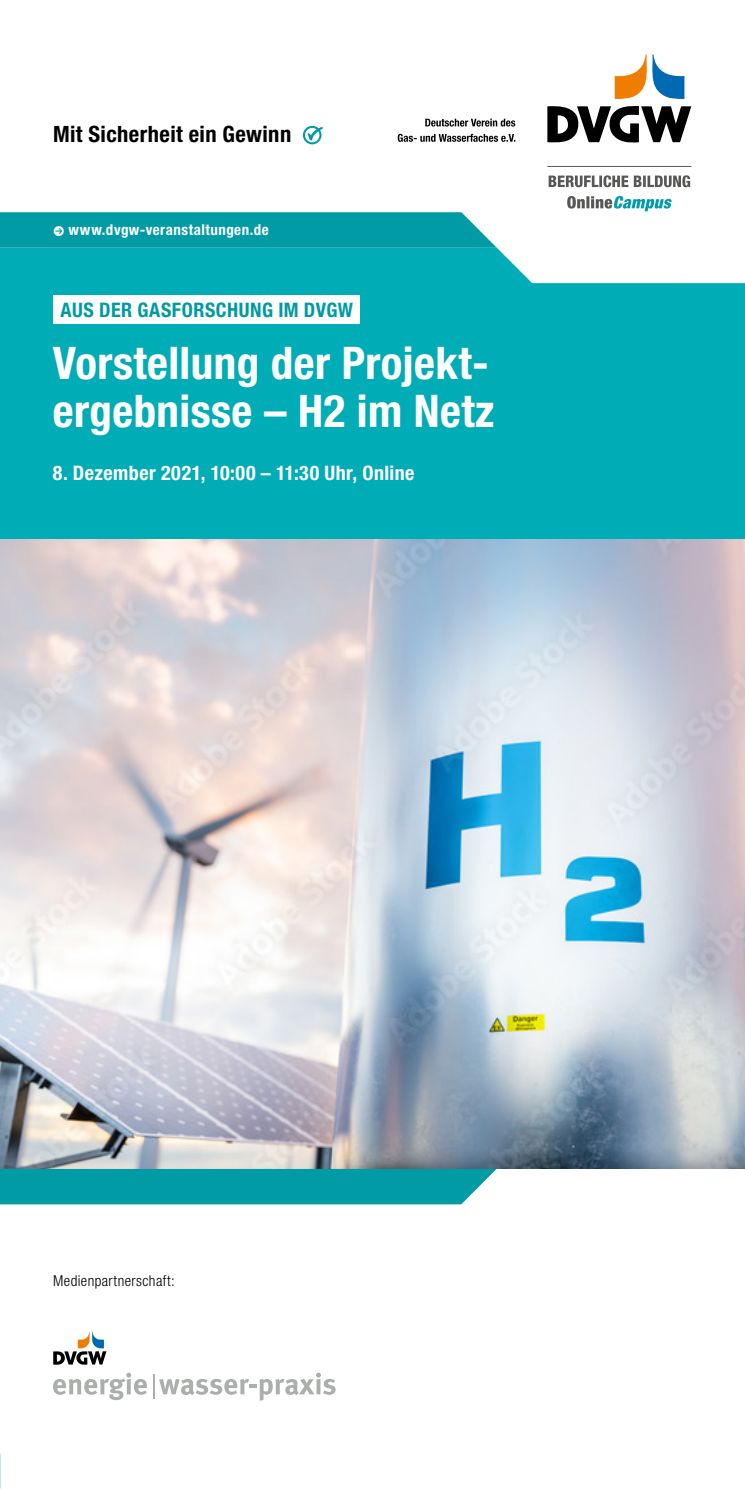
<style>
.page{position:relative;width:745px;height:1489px;background:#fff}
.page>*{position:absolute;margin:0;border:0;box-sizing:border-box;transform-origin:0 0}
.t1{font:700 condensed 45px/47.5px "Helvetica Neue LT Pro";letter-spacing:.01em;color:#fff}
.t2{font:700 condensed 22.5px "Helvetica Neue LT Pro";letter-spacing:.02em;color:#000}
.t3{font:700 condensed 20px "Helvetica Neue LT Pro";letter-spacing:.025em;color:#fff}
.t4{font:700 condensed 20px "Helvetica Neue LT Pro";letter-spacing:.025em;color:#009ba4}
.t5{font:700 condensed 15px "Helvetica Neue LT Pro";letter-spacing:.035em;color:#fff}
.t6{font:300 condensed 15px "Helvetica Neue LT Pro";letter-spacing:.025em;color:#000}
</style>
<div class="page">
<img style="left:0;top:539px;width:744px;height:629px">
<div style="left:0;top:442px;width:744px;height:97px;background:#00adb7"></div>
<div style="left:0;top:247px;width:744px;height:195px;background:#00adb7"></div>
<svg style="left:0;top:212px;width:496px;height:36px;background:#0a9fa7"></svg>
<div style="left:0;top:1168px;width:496px;height:36px;background:#009ba4"></div>
<svg style="left:303px;top:126px;width:20px;height:18px"></svg>
<svg style="left:397px;top:134px;width:118px;height:8px"></svg>
<svg style="left:425px;top:119px;width:90px;height:7px"></svg>
<svg style="left:53px;top:1332px;width:53px;height:32px"></svg>
<svg style="left:53px;top:1372px;width:94px;height:27px"></svg>
<svg style="left:159px;top:1372px;width:176px;height:28px"></svg>
<hr style="left:153px;top:1373px;width:2px;height:25px;background:#abafac">
<div style="left:54px;top:295px;width:306px;height:29px;background:#fff"></div>
<svg style="left:567px;top:196px;width:104px;height:15px"></svg>
<svg style="left:548px;top:175px;width:141px;height:12px"></svg>
<hr style="left:547px;top:166px;width:144px;height:1px;background:#575756">
<svg style="left:547px;top:106px;width:143px;height:37px"></svg>
<svg style="left:614px;top:54px;width:70px;height:45px"></svg>
<p class="t2" style="left:53px;top:120px;width:239px">Mit Sicherheit ein Gewinn</p>
<p class="t5" style="left:53px;top:220px;width:217px">● www.dvgw-veranstaltungen.de</p>
<p class="t4" style="left:61px;top:297px;width:294px">AUS DER GASFORSCHUNG IM DVGW</p>
<p class="t1" style="left:53px;top:339px;width:443px">Vorstellung der Projekt&shy;ergebnisse – H2 im Netz</p>
<p class="t3" style="left:53px;top:460px;width:363px">8. Dezember 2021, 10:00 – 11:30 Uhr, Online</p>
<p class="t6" style="left:53px;top:1272px;width:123px">Medienpartnerschaft:</p>
</div>
